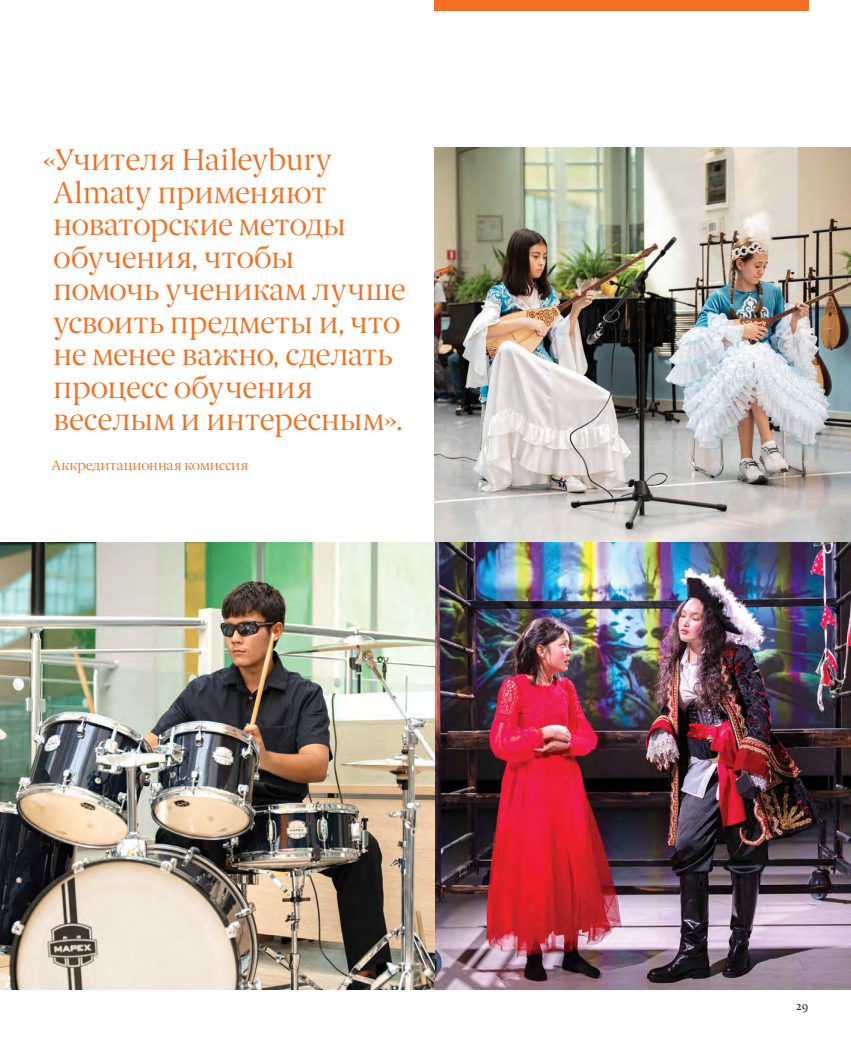
<style>
.page{position:relative;width:851px;height:1053px;background:#fff}
.page>*{position:absolute;margin:0;border:0;box-sizing:border-box;transform-origin:0 0}
.t1{font:30px/32.5px "Berlingske Serif";letter-spacing:-.015em;color:#f36f21}
.t2{font:13.75px "Berlingske Serif";color:#f36f21}
.t3{font:300 12.5px "Calluna";color:#000}
</style>
<div class="page">
<img style="left:434px;top:148px;width:416px;height:394px">
<img style="left:434px;top:542px;width:416px;height:447px">
<img style="left:0;top:542px;width:434px;height:447px">
<div style="left:434px;top:0;width:374px;height:11px;background:#f36f21"></div>
<p class="t1" style="left:53px;top:143px;width:354px;text-indent:-11px">«Учителя Haileybury<br>Almaty применяют новаторские методы обучения, чтобы помочь ученикам лучше усвоить предметы и, что не менее важно, сделать процесс обучения веселым и интересным».</p>
<p class="t2" style="left:52px;top:456px;width:198px">Аккредитационная комиссия</p>
<p class="t3" style="left:795px;top:998px;width:14px">29</p>
</div>
